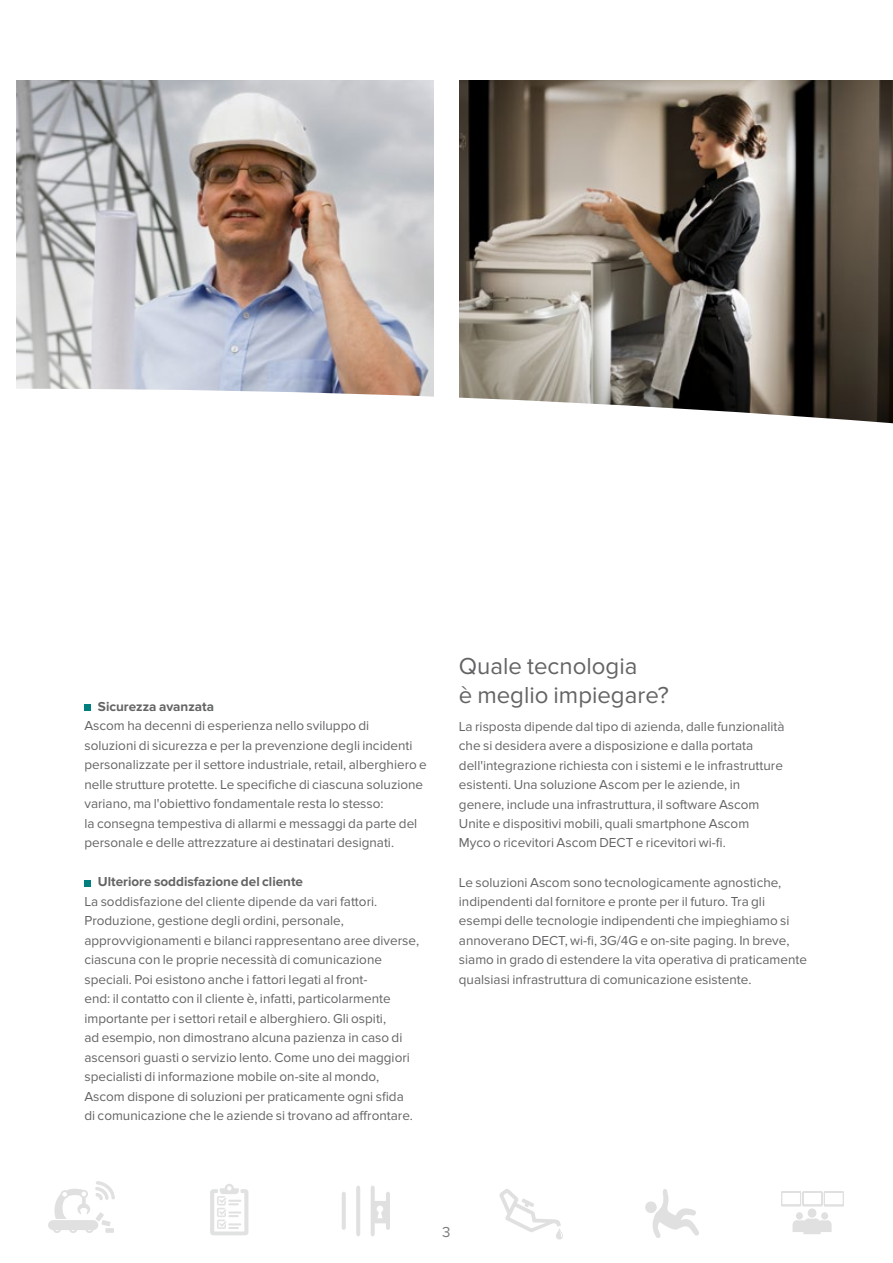
<style>
.page{position:relative;width:893px;height:1263px;background:#fff}
.page>*{position:absolute;margin:0;border:0;box-sizing:border-box;transform-origin:0 0}
.t1{font:24px/28.8px "Proxima Nova";color:#636466}
.t2{font:15px "Proxima Nova";color:#797b7d}
.t3{font:13.5px/19.5px "Proxima Nova";color:#636466}
.t4{font:700 13.5px "Proxima Nova";color:#636466}
</style>
<div class="page">
<img style="left:17px;top:81px;width:416px;height:308px">
<img style="left:459px;top:81px;width:434px;height:308px">
<div style="left:796px;top:1212px;width:7px;height:7px;background:#e0e0e1;border-radius:50%"></div>
<div style="left:821px;top:1212px;width:7px;height:7px;background:#e0e0e1;border-radius:50%"></div>
<div style="left:808px;top:1208px;width:8px;height:10px;background:#e0e0e1;border-radius:50%"></div>
<svg style="left:792px;top:1218px;width:40px;height:16px"></svg>
<svg style="left:781px;top:1191px;width:63px;height:16px"></svg>
<svg style="left:499px;top:1189px;width:64px;height:50px"></svg>
<div style="left:645px;top:1201px;width:12px;height:12px;background:#e0e0e1;border-radius:50%"></div>
<svg style="left:651px;top:1189px;width:48px;height:49px"></svg>
<svg style="left:210px;top:1184px;width:39px;height:51px"></svg>
<svg style="left:48px;top:1181px;width:67px;height:52px"></svg>
<hr style="left:342px;top:1192px;width:4px;height:38px;background:#e0e0e1;border-radius:2px">
<svg style="left:356px;top:1185px;width:4px;height:51px"></svg>
<svg style="left:371px;top:1185px;width:19px;height:51px"></svg>
<svg style="left:110px;top:389px;width:783px;height:35px"></svg>
<div style="left:84px;top:704px;width:7px;height:7px;background:#007f7f"></div>
<div style="left:84px;top:880px;width:7px;height:6px;background:#007f7f"></div>
<p class="t4" style="left:98px;top:699px;width:118px">Sicurezza avanzata</p>
<p class="t3" style="left:84px;top:716px;width:344px">Ascom ha decenni di esperienza nello sviluppo di<br>soluzioni di sicurezza e per la prevenzione degli incidenti personalizzate per il settore industriale, retail, alberghiero e nelle strutture protette. Le specifiche di ciascuna soluzione variano, ma l'obiettivo fondamentale resta lo stesso:<br>la consegna tempestiva di allarmi e messaggi da parte del personale e delle attrezzature ai destinatari designati.</p>
<p class="t4" style="left:98px;top:874px;width:207px">Ulteriore soddisfazione del cliente</p>
<p class="t3" style="left:84px;top:892px;width:336px">La soddisfazione del cliente dipende da vari fattori.<br>Produzione, gestione degli ordini, personale, approvvigionamenti e bilanci rappresentano aree diverse, ciascuna con le proprie necessità di comunicazione speciali. Poi esistono anche i fattori legati al front-<br>end: il contatto con il cliente è, infatti, particolarmente importante per i settori retail e alberghiero. Gli ospiti,<br>ad esempio, non dimostrano alcuna pazienza in caso di ascensori guasti o servizio lento. Come uno dei maggiori specialisti di informazione mobile on-site al mondo, Ascom dispone di soluzioni per praticamente ogni sfida<br>di comunicazione che le aziende si trovano ad affrontare.</p>
<h1 class="t1" style="left:459px;top:652px;width:212px">Quale tecnologia<br>è meglio impiegare?</h1>
<p class="t3" style="left:459px;top:716px;width:327px">La risposta dipende dal tipo di azienda, dalle funzionalità che si desidera avere a disposizione e dalla portata dell'integrazione richiesta con i sistemi e le infrastrutture esistenti. Una soluzione Ascom per le aziende, in genere, include una infrastruttura, il software Ascom Unite e dispositivi mobili, quali smartphone Ascom<br>Myco o ricevitori Ascom DECT e ricevitori wi-fi.</p>
<p class="t3" style="left:459px;top:872px;width:350px">Le soluzioni Ascom sono tecnologicamente agnostiche, indipendenti dal fornitore e pronte per il futuro. Tra gli esempi delle tecnologie indipendenti che impieghiamo si annoverano DECT, wi-fi, 3G/4G e on-site paging. In breve, siamo in grado di estendere la vita operativa di praticamente qualsiasi infrastruttura di comunicazione esistente.</p>
<p class="t2" style="left:442px;top:1224px;width:10px">3</p>
</div>
